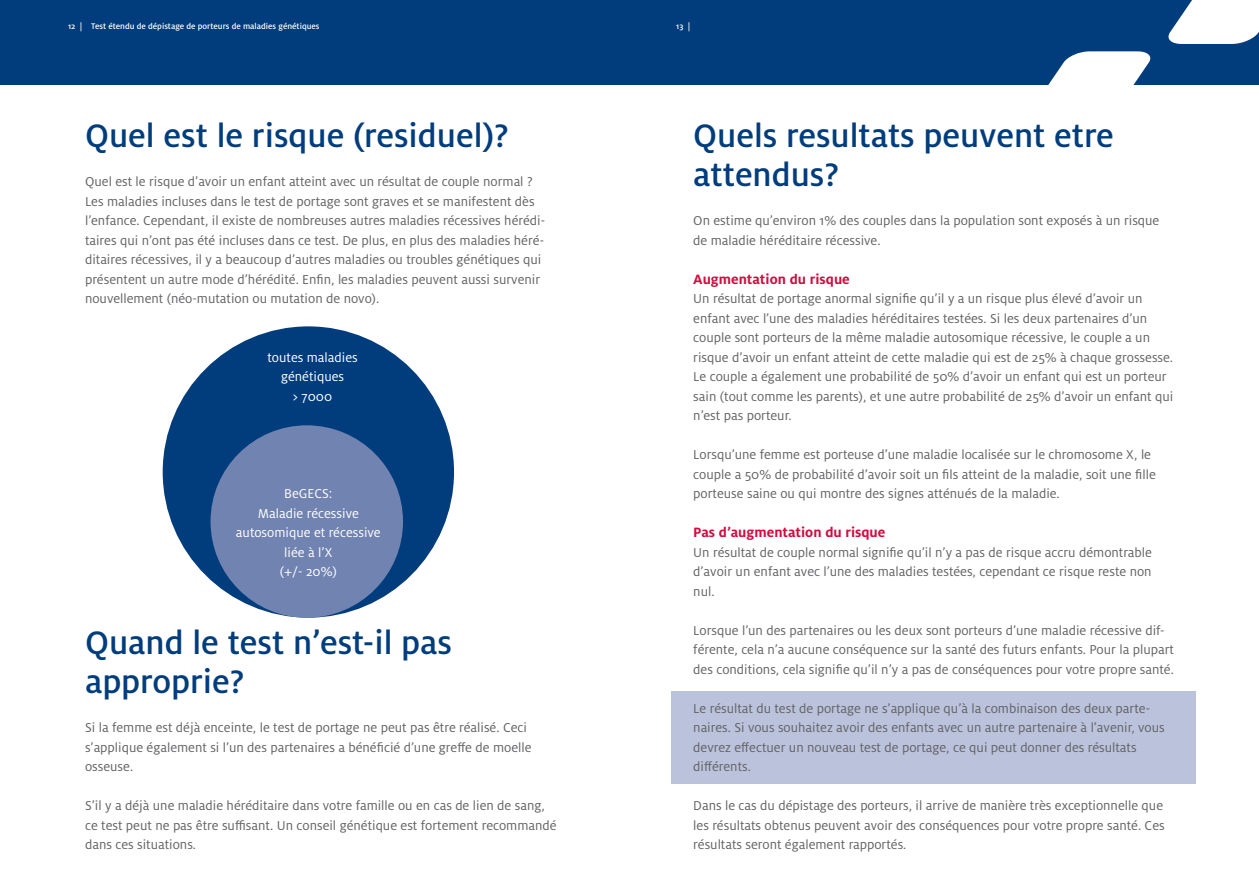
<style>
.page{position:relative;width:1259px;height:893px;background:#fff}
.page>*{position:absolute;margin:0;border:0;box-sizing:border-box;transform-origin:0 0}
._3_-_Hoofdtitel{font:500 36px/39px "Milo OT";color:#013d7d}
._3_-_Ondertitel{font:700 15px "Milo OT";color:#d10e40}
._4_-_Opsomming_-_niv{font:14.25px/19.5px "Milo OT";color:#636366}
._4_-_Opsomming_-_niv-2{font:14.25px/19.5px "Milo OT";color:#fff;text-align:center}
.t1{font:500 9px "Milo OT";color:#fff}
</style>
<div class="page">
<div style="left:629px;top:0;width:630px;height:85px;background:#013d7d"></div>
<svg style="left:1048px;top:51px;width:103px;height:34px"></svg>
<svg style="left:1168px;top:0;width:91px;height:44px;background:#dce4ed"></svg>
<div style="left:0;top:0;width:629px;height:85px;background:#013d7d"></div>
<div style="left:671px;top:691px;width:524px;height:92px;background:#bbc2db"></div>
<div style="left:163px;top:326px;width:291px;height:292px;background:#013d7d;border-radius:50%"></div>
<div style="left:210px;top:425px;width:193px;height:193px;background:#7183b1;border-radius:50%"></div>
<p class="t1" style="left:68px;top:21px;width:253px">12 | Test étendu de dépistage de porteurs de maladies génétiques</p>
<p class="t1" style="left:676px;top:21px;width:16px">13 |</p>
<p class="_3_-_Hoofdtitel" style="left:85px;top:116px;width:425px">Quel est le risque (residuel)?</p>
<p class="_4_-_Opsomming_-_niv" style="left:85px;top:172px;width:449px">Quel est le risque d’avoir un enfant atteint avec un résultat de couple normal ?</p>
<p class="_4_-_Opsomming_-_niv" style="left:85px;top:191px;width:461px">Les maladies incluses dans le test de portage sont graves et se manifestent dès l’enfance. Cependant, il existe de nombreuses autres maladies récessives hérédi&shy;taires qui n’ont pas été incluses dans ce test. De plus, en plus des maladies héré&shy;ditaires récessives, il y a beaucoup d’autres maladies ou troubles génétiques qui présentent un autre mode d’hérédité. Enfin, les maladies peuvent aussi survenir nouvellement (néo-mutation ou mutation de novo).</p>
<p class="_4_-_Opsomming_-_niv-2" style="left:267px;top:347px;width:92px">toutes maladies</p>
<p class="_4_-_Opsomming_-_niv-2" style="left:281px;top:367px;width:65px">génétiques</p>
<p class="_4_-_Opsomming_-_niv-2" style="left:293px;top:386px;width:41px">&gt; 7000</p>
<p class="_4_-_Opsomming_-_niv-2" style="left:284px;top:484px;width:50px">BeGECS:</p>
<p class="_4_-_Opsomming_-_niv-2" style="left:258px;top:503px;width:102px">Maladie récessive</p>
<p class="_4_-_Opsomming_-_niv-2" style="left:236px;top:523px;width:146px">autosomique et récessive liée à l’X</p>
<p class="_4_-_Opsomming_-_niv-2" style="left:280px;top:562px;width:59px">(+/- 20%)</p>
<p class="_3_-_Hoofdtitel" style="left:85px;top:623px;width:368px">Quand le test n’est-il pas approprie?</p>
<p class="_4_-_Opsomming_-_niv" style="left:85px;top:718px;width:448px">Si la femme est déjà enceinte, le test de portage ne peut pas être réalisé. Ceci s’applique également si l’un des partenaires a bénéficié d’une greffe de moelle osseuse.</p>
<p class="_4_-_Opsomming_-_niv" style="left:85px;top:796px;width:473px">S’il y a déjà une maladie héréditaire dans votre famille ou en cas de lien de sang, ce test peut ne pas être suffisant. Un conseil génétique est fortement recommandé dans ces situations.</p>
<p class="_3_-_Hoofdtitel" style="left:693px;top:116px;width:422px">Quels resultats peuvent etre attendus?</p>
<p class="_4_-_Opsomming_-_niv" style="left:693px;top:211px;width:468px">On estime qu’environ 1% des couples dans la population sont exposés à un risque de maladie héréditaire récessive.</p>
<p class="_3_-_Ondertitel" style="left:693px;top:270px;width:158px">Augmentation du risque</p>
<p class="_4_-_Opsomming_-_niv" style="left:693px;top:289px;width:481px">Un résultat de portage anormal signifie qu’il y a un risque plus élevé d’avoir un enfant avec l’une des maladies héréditaires testées. Si les deux partenaires d’un couple sont porteurs de la même maladie autosomique récessive, le couple a un risque d’avoir un enfant atteint de cette maladie qui est de 25% à chaque grossesse.<br>Le couple a également une probabilité de 50% d’avoir un enfant qui est un porteur sain (tout comme les parents), et une autre probabilité de 25% d’avoir un enfant qui n’est pas porteur.</p>
<p class="_4_-_Opsomming_-_niv" style="left:693px;top:445px;width:464px">Lorsqu’une femme est porteuse d’une maladie localisée sur le chromosome X, le couple a 50% de probabilité d’avoir soit un fils atteint de la maladie, soit une fille porteuse saine ou qui montre des signes atténués de la maladie.</p>
<p class="_3_-_Ondertitel" style="left:693px;top:524px;width:194px">Pas d’augmentation du risque</p>
<p class="_4_-_Opsomming_-_niv" style="left:693px;top:542px;width:460px;text-align:justify">Un résultat de couple normal signifie qu’il n’y a pas de risque accru démontrable d’avoir un enfant avec l’une des maladies testées, cependant ce risque reste non nul.</p>
<p class="_4_-_Opsomming_-_niv" style="left:693px;top:620px;width:482px">Lorsque l’un des partenaires ou les deux sont porteurs d’une maladie récessive dif&shy;férente, cela n’a aucune conséquence sur la santé des futurs enfants. Pour la plupart des conditions, cela signifie qu’il n’y a pas de conséquences pour votre propre santé.</p>
<p class="_4_-_Opsomming_-_niv" style="left:693px;top:698px;width:473px">Le résultat du test de portage ne s’applique qu’à la combinaison des deux parte&shy;naires. Si vous souhaitez avoir des enfants avec un autre partenaire à l’avenir, vous devrez effectuer un nouveau test de portage, ce qui peut donner des résultats différents.</p>
<p class="_4_-_Opsomming_-_niv" style="left:693px;top:796px;width:473px;text-align:justify">Dans le cas du dépistage des porteurs, il arrive de manière très exceptionnelle que les résultats obtenus peuvent avoir des conséquences pour votre propre santé. Ces résultats seront également rapportés.</p>
</div>
